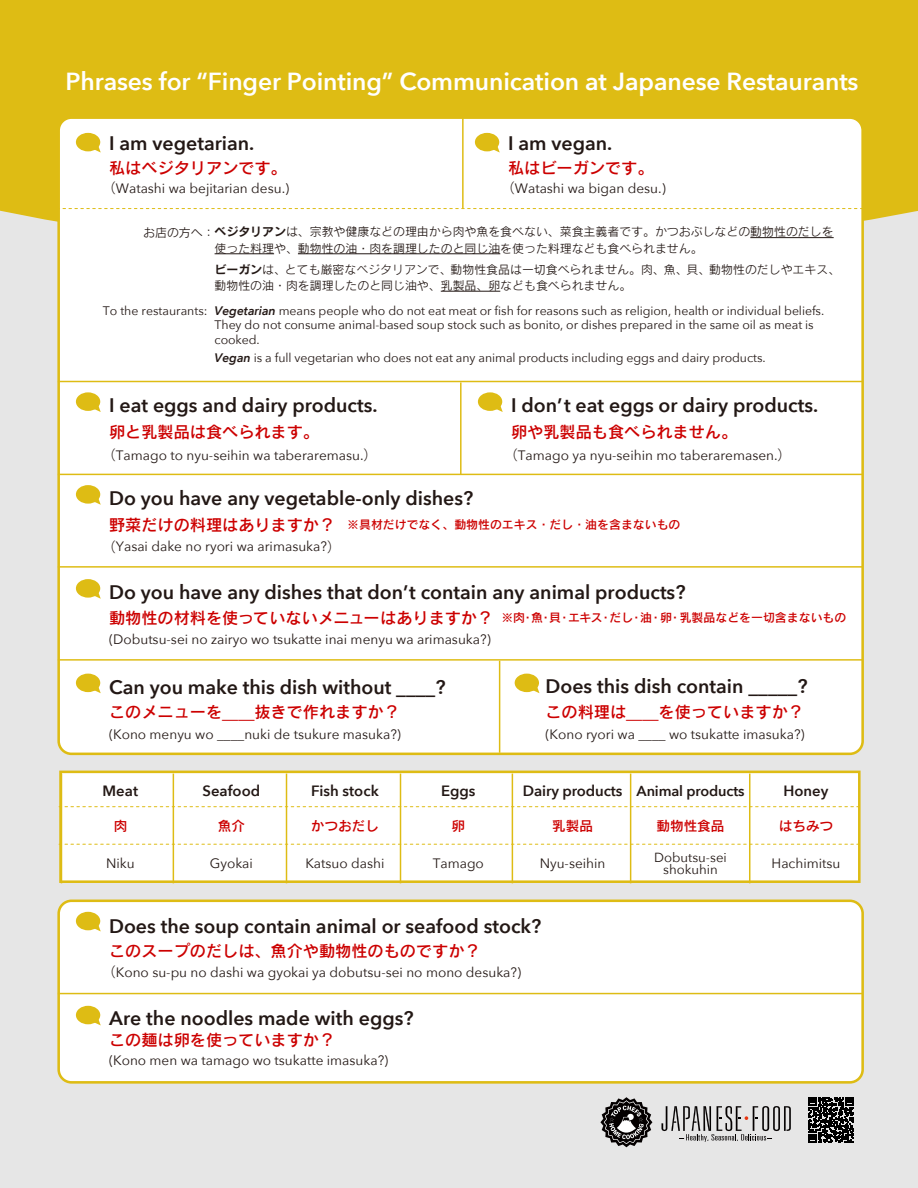
<style>
.page{position:relative;width:918px;height:1188px;background:#e6e6e6}
.page>*{position:absolute;margin:0;border:0;box-sizing:border-box;transform-origin:0 0}
.t1{font:600 24.6px "Avenir Next";letter-spacing:-.005em;color:#fff}
.t2{font:600 19.5px "Avenir Next";color:#231815}
.t3{font:16.2px "Rodin Pro DB";color:#c00}
.t4{font:600 14.85px "Avenir Next";color:#231815}
.t5{font:600 14.4px "Avenir Next";letter-spacing:-.01em;color:#231815}
.t6{font:13.65px "Avenir Next";color:#231815}
.t7{font:13.65px "Rodin Pro DB";color:#c00}
.t8{font:13.2px/12.8px "Avenir Next";color:#231815;text-align:center}
.t9{font:12.3px/14.4px "Avenir Next";letter-spacing:-.005em;color:#231815}
.t10{font:11.85px/16.2px "Rodin Pro M";color:#231815}
.t11{font:11.85px "Rodin Pro DB";color:#c00}
.s1{font-family:"Koz Go Pr 6 N"}
.s2{font-family:"Rodin Pro B"}
.s3{font-weight:600;font-style:italic}
.s4{font-size:16.2px}
</style>
<div class="page">
<div style="left:0;top:0;width:918px;height:222px;background:#debc14"></div>
<div style="left:59px;top:118px;width:804px;height:636px;background:#fff;border-radius:13px"></div>
<div style="left:57px;top:116px;width:807px;height:639px;border:3px solid #debc14;border-radius:13px"></div>
<div style="left:76px;top:133px;width:24px;height:18px;background:#debc14;border-radius:50%"></div>
<svg style="left:91px;top:142px;width:10px;height:11px"></svg>
<div style="left:475px;top:133px;width:24px;height:18px;background:#debc14;border-radius:50%"></div>
<svg style="left:490px;top:142px;width:10px;height:11px"></svg>
<div style="left:76px;top:392px;width:24px;height:19px;background:#debc14;border-radius:50%"></div>
<svg style="left:91px;top:401px;width:10px;height:11px"></svg>
<div style="left:478px;top:392px;width:24px;height:19px;background:#debc14;border-radius:50%"></div>
<svg style="left:493px;top:401px;width:10px;height:11px"></svg>
<div style="left:76px;top:485px;width:24px;height:19px;background:#debc14;border-radius:50%"></div>
<svg style="left:91px;top:494px;width:10px;height:11px"></svg>
<div style="left:76px;top:579px;width:24px;height:19px;background:#debc14;border-radius:50%"></div>
<svg style="left:91px;top:588px;width:10px;height:11px"></svg>
<svg style="left:58px;top:208px;width:804px;height:1px"></svg>
<div style="left:76px;top:674px;width:24px;height:18px;background:#debc14;border-radius:50%"></div>
<svg style="left:91px;top:682px;width:10px;height:11px"></svg>
<div style="left:515px;top:674px;width:24px;height:18px;background:#debc14;border-radius:50%"></div>
<svg style="left:530px;top:684px;width:10px;height:9px"></svg>
<hr style="left:499px;top:661px;width:1px;height:92px;background:#debc14">
<hr style="left:460px;top:382px;width:2px;height:92px;background:#debc14">
<hr style="left:462px;top:118px;width:2px;height:90px;background:#debc14">
<hr style="left:58px;top:381px;width:805px;height:1px;background:#debc14">
<hr style="left:58px;top:474px;width:805px;height:1px;background:#debc14">
<hr style="left:58px;top:566px;width:805px;height:2px;background:#debc14">
<hr style="left:58px;top:659px;width:805px;height:2px;background:#debc14">
<div style="left:59px;top:901px;width:804px;height:181px;background:#fff;border-radius:13px"></div>
<div style="left:57px;top:900px;width:807px;height:184px;border:3px solid #debc14;border-radius:13px"></div>
<div style="left:76px;top:912px;width:24px;height:18px;background:#debc14;border-radius:50%"></div>
<svg style="left:91px;top:920px;width:10px;height:11px"></svg>
<div style="left:76px;top:1006px;width:24px;height:18px;background:#debc14;border-radius:50%"></div>
<svg style="left:91px;top:1014px;width:10px;height:11px"></svg>
<hr style="left:58px;top:993px;width:805px;height:1px;background:#debc14">
<div style="left:59px;top:771px;width:802px;height:112px;background:#fff;border:3px solid #debc14"></div>
<hr style="left:61px;top:774px;width:1px;height:109px;background:#debc14">
<hr style="left:173px;top:774px;width:1px;height:109px;background:#debc14">
<hr style="left:286px;top:774px;width:1px;height:109px;background:#debc14">
<hr style="left:400px;top:774px;width:1px;height:109px;background:#debc14">
<hr style="left:512px;top:774px;width:1px;height:109px;background:#debc14">
<hr style="left:630px;top:774px;width:1px;height:109px;background:#debc14">
<hr style="left:749px;top:774px;width:1px;height:109px;background:#debc14">
<svg style="left:59px;top:806px;width:799px;height:1px"></svg>
<svg style="left:59px;top:844px;width:799px;height:1px"></svg>
<hr style="left:750px;top:237px;width:84px;height:1px;background:#231815">
<hr style="left:215px;top:253px;width:59px;height:1px;background:#231815">
<hr style="left:298px;top:253px;width:202px;height:1px;background:#231815">
<hr style="left:441px;top:291px;width:59px;height:1px;background:#231815">
<svg style="left:808px;top:1097px;width:46px;height:46px"></svg>
<svg style="left:662px;top:1106px;width:129px;height:36px"></svg>
<svg style="left:600px;top:1097px;width:52px;height:50px"></svg>
<h1 class="t1" style="left:66px;top:60px;width:794px">Phrases for “Finger Pointing” Communication at Japanese Restaurants</h1>
<h2 class="t2" style="left:109px;top:127px;width:147px">I am vegetarian.</h2>
<p class="t6" style="left:102px;top:177px;width:189px"><span class="s1">（</span>Watashi wa bejitarian desu.)</p>
<p class="t3" style="left:109px;top:157px;width:179px">私はベジタリアンです。</p>
<h2 class="t2" style="left:508px;top:127px;width:106px">I am vegan.</h2>
<p class="t6" style="left:501px;top:177px;width:166px"><span class="s1">（</span>Watashi wa bigan desu.)</p>
<p class="t3" style="left:508px;top:157px;width:147px">私はビーガンです。</p>
<p class="t10" style="left:215px;top:223px;width:621px;text-indent:-71px">お店の方へ：<span class="s2">ベジタリアン</span>は、宗教や健康などの理由から肉や魚を食べない、菜食主義者です。かつおぶしなどの動物性のだしを使った料理や、動物性の油・肉を調理したのと同じ油を使った料理なども食べられません。</p>
<p class="t10" style="left:215px;top:261px;width:627px"><span class="s2">ビーガン</span>は、とても厳密なベジタリアンで、動物性食品は一切食べられません。肉、魚、貝、動物性のだしやエキス、動物性の油・肉を調理したのと同じ油や、乳製品、卵なども食べられません。</p>
<p class="t9" style="left:215px;top:303px;width:611px"><span class="s3">Vegetarian</span> means people who do not eat meat or fish for reasons such as religion, health or individual beliefs.<br>They do not consume animal-based soup stock such as bonito, or dishes prepared in the same oil as meat is cooked.</p>
<p class="t9" style="left:215px;top:350px;width:553px"><span class="s3">Vegan</span> is a full vegetarian who does not eat any animal products including eggs and dairy products.</p>
<p class="t9" style="left:103px;top:303px;width:106px">To the restaurants:</p>
<h2 class="t2" style="left:109px;top:388px;width:270px">I eat eggs and dairy products.</h2>
<p class="t6" style="left:102px;top:443px;width:276px"><span class="s1">（</span>Tamago to nyu-seihin wa taberaremasu.<span class="s1">）</span></p>
<p class="t3" style="left:109px;top:421px;width:212px">卵と乳製品は食べられます。</p>
<h2 class="t2" style="left:511px;top:388px;width:309px">I don’t eat eggs or dairy products.</h2>
<p class="t6" style="left:504px;top:443px;width:288px"><span class="s1">（</span>Tamago ya nyu-seihin mo taberaremasen.<span class="s1">）</span></p>
<p class="t3" style="left:511px;top:421px;width:228px">卵や乳製品も食べられません。</p>
<h2 class="t2" style="left:109px;top:481px;width:366px">Do you have any vegetable-only dishes?</h2>
<p class="t6" style="left:102px;top:535px;width:240px"><span class="s1">（</span>Yasai dake no ryori wa arimasuka?<span class="s1">）</span></p>
<p class="t11" style="left:109px;top:517px;width:573px"><span class="s4">野菜だけの料理はありますか？</span>　※具材だけでなく、動物性のエキス・だし・油を含まないもの</p>
<h2 class="t2" style="left:109px;top:576px;width:578px">Do you have any dishes that don’t contain any animal products?</h2>
<p class="t6" style="left:109px;top:628px;width:383px">(Dobutsu-sei no zairyo wo tsukatte inai menyu wa arimasuka?)</p>
<p class="t11" style="left:109px;top:610px;width:739px"><span class="s4">動物性の材料を使っていないメニューはありますか？</span> ※肉・魚・貝・エキス・だし・油・卵・乳製品などを一切含まないもの</p>
<h2 class="t2" style="left:109px;top:670px;width:338px">Can you make this dish without ____?</h2>
<p class="t6" style="left:109px;top:723px;width:293px">(Kono menyu wo ____nuki de tsukure masuka?)</p>
<p class="t3" style="left:109px;top:702px;width:292px">このメニューを＿＿抜きで作れますか？</p>
<h2 class="t2" style="left:545px;top:670px;width:264px">Does this dish contain _____?</h2>
<p class="t6" style="left:545px;top:723px;width:261px">(Kono ryori wa ____ wo tsukatte imasuka?)</p>
<p class="t3" style="left:545px;top:702px;width:260px">この料理は＿＿を使っていますか？</p>
<p class="t4" style="left:103px;top:778px;width:37px">Meat</p>
<p class="t4" style="left:203px;top:778px;width:59px">Seafood</p>
<p class="t4" style="left:311px;top:778px;width:69px">Fish stock</p>
<p class="t4" style="left:441px;top:778px;width:36px">Eggs</p>
<p class="t4" style="left:523px;top:778px;width:101px">Dairy products</p>
<p class="t4" style="left:784px;top:778px;width:46px">Honey</p>
<p class="t7" style="left:114px;top:817px;width:15px">肉</p>
<p class="t7" style="left:218px;top:817px;width:29px">魚介</p>
<p class="t7" style="left:311px;top:817px;width:70px">かつおだし</p>
<p class="t7" style="left:452px;top:817px;width:15px">卵</p>
<p class="t7" style="left:552px;top:817px;width:42px">乳製品</p>
<p class="t7" style="left:779px;top:817px;width:56px">はちみつ</p>
<p class="t6" style="left:106px;top:852px;width:30px">Niku</p>
<p class="t6" style="left:540px;top:852px;width:67px">Nyu-seihin</p>
<p class="t6" style="left:772px;top:852px;width:70px">Hachimitsu</p>
<p class="t5" style="left:637px;top:778px;width:109px">Animal products</p>
<p class="t7" style="left:656px;top:817px;width:70px">動物性食品</p>
<p class="t8" style="left:654px;top:850px;width:74px">Dobutsu-sei shokuhin</p>
<p class="t6" style="left:210px;top:852px;width:45px">Gyokai</p>
<p class="t6" style="left:305px;top:852px;width:81px">Katsuo dashi</p>
<p class="t6" style="left:433px;top:852px;width:53px">Tamago</p>
<h2 class="t2" style="left:109px;top:910px;width:434px">Does the soup contain animal or seafood stock?</h2>
<p class="t6" style="left:102px;top:961px;width:420px"><span class="s1">（</span>Kono su-pu no dashi wa gyokai ya dobutsu-sei no mono desuka?)</p>
<p class="t3" style="left:109px;top:940px;width:373px">このスープのだしは、魚介や動物性のものですか？</p>
<h2 class="t2" style="left:109px;top:1001px;width:306px">Are the noodles made with eggs?</h2>
<p class="t6" style="left:109px;top:1049px;width:281px">(Kono men wa tamago wo tsukatte imasuka?)</p>
<p class="t3" style="left:109px;top:1029px;width:228px">この麺は卵を使っていますか？</p>
</div>
